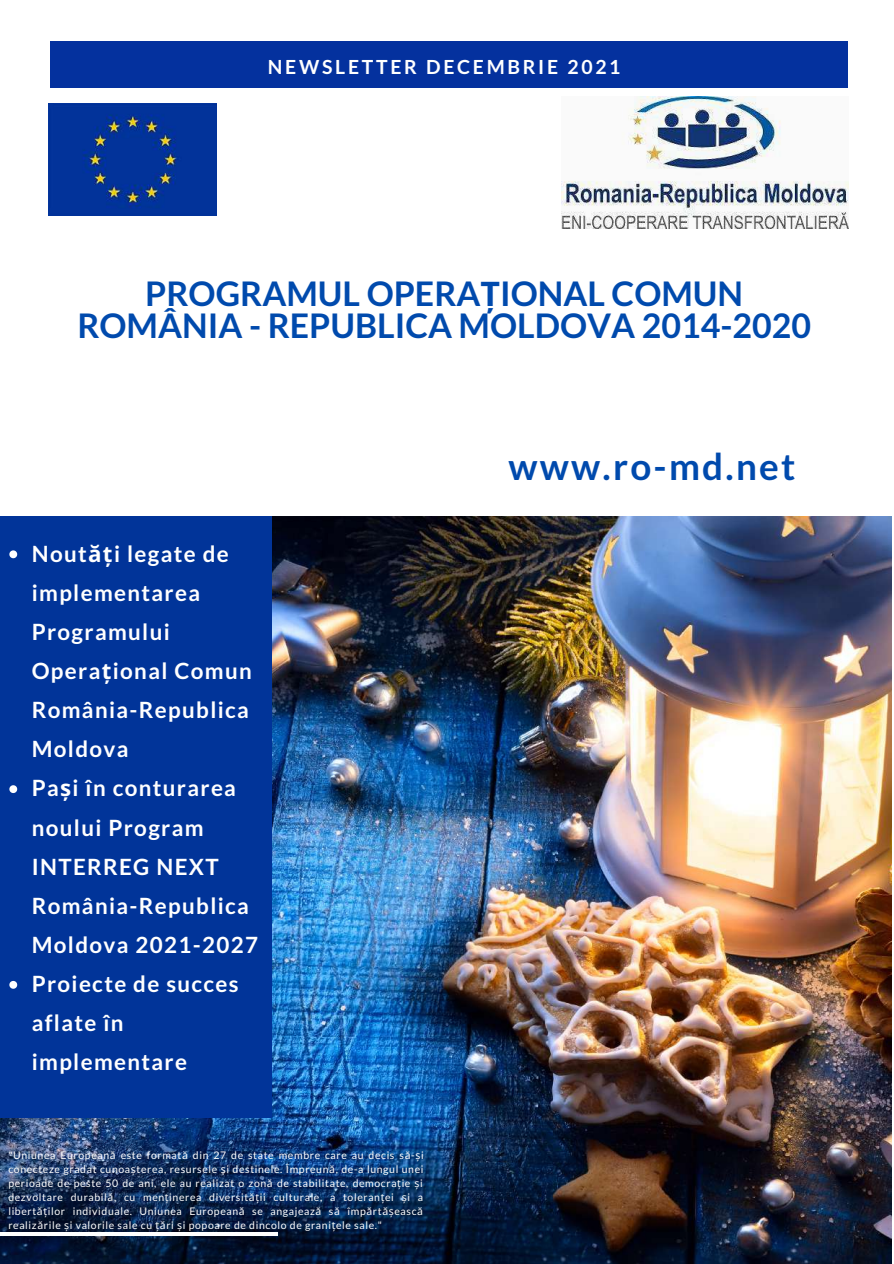
<style>
.page{position:relative;width:894px;height:1264px;background:#fff}
.page>*{position:absolute;margin:0;border:0;box-sizing:border-box;transform-origin:0 0}
.t1{font:700 36.9px "Lato";letter-spacing:.06em;color:#004aad}
.t2{font:700 33.9px/32.7px "Lato";color:#004aad;text-align:center}
.t3{font:700 22.35px/39.2px "Lato";letter-spacing:.06em;color:#fff}
.t4{font:700 19.35px "Lato";letter-spacing:.14em;color:#fff}
.t5{font:10.5px/14px "Lato";letter-spacing:.06em;color:#fff;text-align:justify}
.s1{font-family:"Noto Sans"}
</style>
<div class="page">
<div style="left:50px;top:42px;width:797px;height:46px;background:#04319e"></div>
<img style="left:561px;top:97px;width:286px;height:131px">
<img style="left:0;top:516px;width:891px;height:747px">
<div style="left:0;top:516px;width:272px;height:602px;background:#013499"></div>
<svg style="left:9px;top:550px;width:8px;height:8px"></svg>
<svg style="left:9px;top:785px;width:8px;height:8px"></svg>
<svg style="left:9px;top:980px;width:8px;height:8px"></svg>
<hr style="left:0;top:1232px;width:277px;height:3px;background:#fff">
<img style="left:49px;top:104px;width:168px;height:111px">
<h3 class="t4" style="left:268px;top:55px;width:354px">NEWSLETTER DECEMBRIE 2021</h3>
<h2 class="t2" style="left:77px;top:276px;width:735px">PROGRAMUL OPERA<span class="s1">Ț</span>IONAL COMUN<br>ROMÂNIA - REPUBLICA MOLDOVA 2014-2020</h2>
<h3 class="t3" style="left:32px;top:533px;width:228px">Nout<span class="s1">ăț</span>i legate de implementarea<br>Programului<br>Opera<span class="s1">ț</span>ional Comun<br>România-Republica<br>Moldova<br>Pa<span class="s1">ș</span>i în conturarea noului Program<br>INTERREG NEXT<br>România-Republica<br>Moldova 2021-2027<br>Proiecte de succes aflate în implementare</h3>
<p class="t5" style="left:8px;top:1147px;width:417px">"Uniunea European<span class="s1">ă</span> este format<span class="s1">ă</span> din 27 de state membre care au decis s<span class="s1">ă</span>-<span class="s1">ș</span>i conecteze gradat cunoa<span class="s1">ș</span>terea, resursele <span class="s1">ș</span>i destinele. Împreun<span class="s1">ă</span>, de-a lungul unei perioade de peste 50 de ani, ele au realizat o zon<span class="s1">ă</span> de stabilitate, democra<span class="s1">ț</span>ie <span class="s1">ș</span>i dezvoltare durabil<span class="s1">ă</span>, cu men<span class="s1">ț</span>inerea diversit<span class="s1">ăț</span>ii culturale, a toleran<span class="s1">ț</span>ei <span class="s1">ș</span>i a libert<span class="s1">ăț</span>ilor individuale. Uniunea European<span class="s1">ă</span> se angajeaz<span class="s1">ă</span> s<span class="s1">ă</span> împ<span class="s1">ă</span>rt<span class="s1">ăș</span>easc<span class="s1">ă </span>realiz<span class="s1">ă</span>rile <span class="s1">ș</span>i valorile sale cu <span class="s1">ță</span>ri <span class="s1">ș</span>i popoare de dincolo de grani<span class="s1">ț</span>ele sale."</p>
<h1 class="t1" style="left:508px;top:444px;width:288px">www.ro-md.net</h1>
</div>
